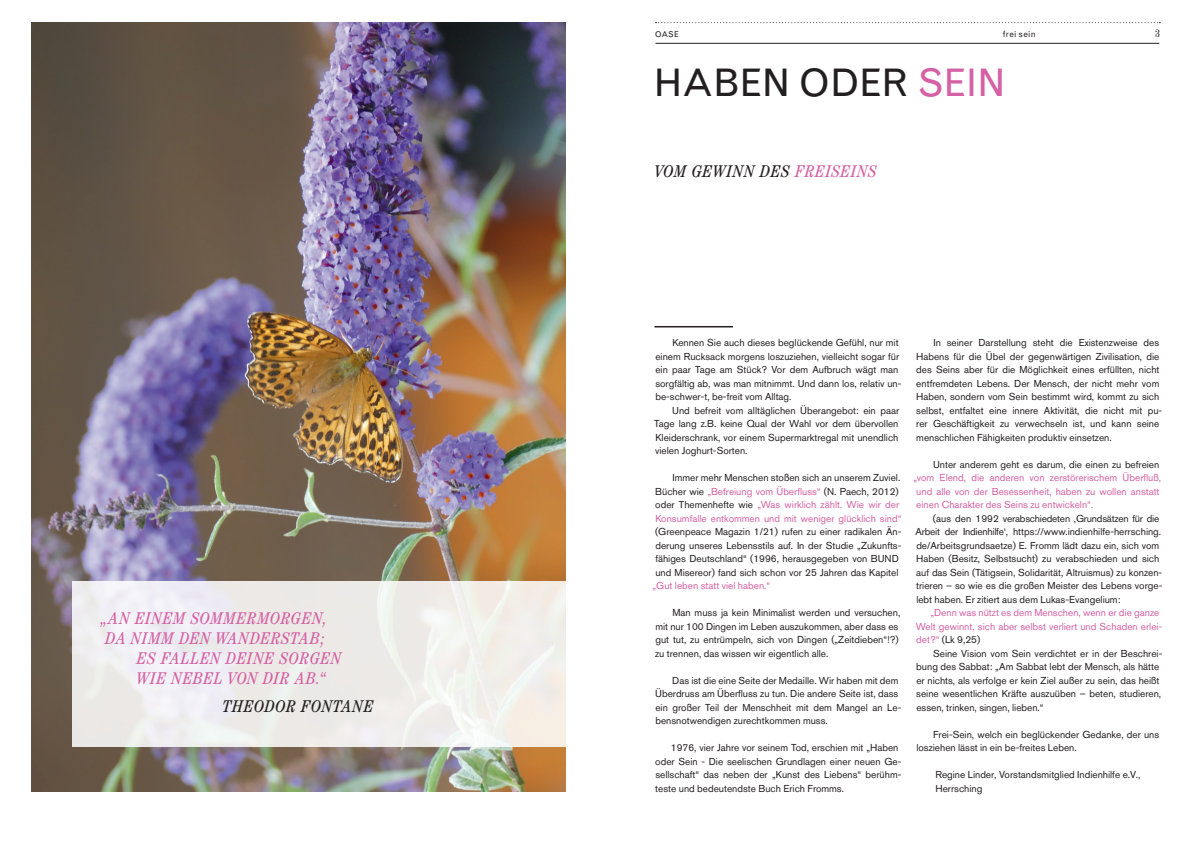
<style>
.page{position:relative;width:1191px;height:842px;background:#fff}
.page>*{position:absolute;margin:0;border:0;box-sizing:border-box;transform-origin:0 0}
.t1{font:38px "Grotesque MT Std";letter-spacing:-.01em;color:#231f20}
.t2{font:italic condensed 17px "Century";letter-spacing:.03em;color:#d561a4}
.t3{font:italic condensed 17px "Century";letter-spacing:.04em;color:#231f20}
.t4{font:condensed 10.8px "Century";color:#231f20}
.t5{font:10px/13.5px "Akzidenz Grotesk BQ";color:#231f20}
.t6{font:10px/13.5px "Akzidenz Grotesk BQ";color:#d561a4}
.t7{font:8.5px "Grotesque MT Std";letter-spacing:.035em;color:#231f20}
.t8{font:8px "Grotesque MT Std";color:#231f20}
.s1{color:#d561a4}
.s2{color:#231f20}
</style>
<div class="page">
<svg style="left:655px;top:22px;width:505px;height:1px"></svg>
<hr style="left:655px;top:43px;width:504px;height:1px;background:#231f20">
<hr style="left:654px;top:326px;width:79px;height:1px;background:#231f20">
<img style="left:32px;top:23px;width:534px;height:768px">
<div style="left:72px;top:581px;width:498px;height:165px;background:linear-gradient(to right,#edecef,#f2f0e9)"></div>
<h2 class="t2" style="left:101px;top:608px;width:227px">„AN EINEM SOMMERMORGEN,</h2>
<h2 class="t2" style="left:106px;top:628px;width:221px">DA NIMM DEN WANDERSTAB;</h2>
<h2 class="t2" style="left:137px;top:648px;width:206px">ES FALLEN DEINE SORGEN</h2>
<h2 class="t2" style="left:137px;top:668px;width:190px">WIE NEBEL VON DIR AB.“</h2>
<h2 class="t3" style="left:223px;top:696px;width:152px">THEODOR FONTANE</h2>
<p class="t8" style="left:655px;top:29px;width:25px">OASE</p>
<p class="t7" style="left:1003px;top:29px;width:34px">frei sein</p>
<p class="t4" style="left:1155px;top:27px;width:6px">3</p>
<h1 class="t1" style="left:654px;top:61px;width:353px">HABEN ODER <span class="s1">SEIN</span></h1>
<h2 class="t3" style="left:655px;top:162px;width:223px">VOM GEWINN DES <span class="s1">FREISEINS</span></h2>
<p class="t5" style="left:655px;top:336px;width:247px;text-indent:17px">Kennen Sie auch dieses beglückende Gefühl, nur mit einem Rucksack morgens loszuziehen, vielleicht sogar für ein paar Tage am Stück? Vor dem Aufbruch wägt man sorgfältig ab, was man mitnimmt. Und dann los, relativ un&shy;be-schwer-t, be-freit vom Alltag.</p>
<p class="t5" style="left:654px;top:403px;width:246px;text-align:justify;text-indent:18px">Und befreit vom alltäglichen Überangebot: ein paar Tage lang z.B. keine Qual der Wahl vor dem übervollen Kleiderschrank, vor einem Supermarktregal mit unendlich vielen Joghurt-Sorten.</p>
<p class="t6" style="left:655px;top:471px;width:248px;text-indent:17px"><span class="s2">Immer mehr Menschen stoßen sich an unserem Zuviel.<br>Bücher wie</span> „Befreiung vom Überfluss“ <span class="s2">(N. Paech, 2012) oder Themenhefte wie</span> „Was wirklich zählt. Wie wir der Konsumfalle entkommen und mit weniger glücklich sind“</p>
<p class="t5" style="left:655px;top:525px;width:248px">(Greenpeace Magazin 1/21) rufen zu einer radikalen Än&shy;derung unseres Lebensstils auf. In der Studie „Zukunfts&shy;fähiges Deutschland“ (1996, herausgegeben von BUND und Misereor) fand sich schon vor 25 Jahren das Kapitel</p>
<p class="t6" style="left:652px;top:579px;width:119px">„Gut leben statt viel haben.“</p>
<p class="t5" style="left:655px;top:606px;width:247px;text-indent:17px">Man muss ja kein Minimalist werden und versuchen, mit nur 100 Dingen im Leben auszukommen, aber dass es gut tut, zu entrümpeln, sich von Dingen („Zeitdieben“!?) zu trennen, das wissen wir eigentlich alle.</p>
<p class="t5" style="left:655px;top:673px;width:248px;text-indent:17px">Das ist die eine Seite der Medaille. Wir haben mit dem Überdruss am Überfluss zu tun. Die andere Seite ist, dass ein großer Teil der Menschheit mit dem Mangel an Le&shy;bensnotwendigen zurechtkommen muss.</p>
<p class="t5" style="left:655px;top:741px;width:248px;text-indent:16px">1976, vier Jahre vor seinem Tod, erschien mit „Haben oder Sein - Die seelischen Grundlagen einer neuen Ge&shy;sellschaft“ das neben der „Kunst des Liebens“ berühm&shy;teste und bedeutendste Buch Erich Fromms.</p>
<p class="t5" style="left:916px;top:336px;width:248px;text-indent:17px">In seiner Darstellung steht die Existenzweise des Habens für die Übel der gegenwärtigen Zivilisation, die des Seins aber für die Möglichkeit eines erfüllten, nicht entfremdeten Lebens. Der Mensch, der nicht mehr vom Haben, sondern vom Sein bestimmt wird, kommt zu sich selbst, entfaltet eine innere Aktivität, die nicht mit pu&shy;rer Geschäftigkeit zu verwechseln ist, und kann seine menschlichen Fähigkeiten produktiv einsetzen.</p>
<p class="t5" style="left:933px;top:457px;width:228px">Unter anderem geht es darum, die einen zu befreien</p>
<p class="t6" style="left:913px;top:471px;width:249px">„vom Elend, die anderen von zerstörerischem Überfluß, und alle von der Besessenheit, haben zu wollen anstatt einen Charakter des Seins zu entwickeln“.</p>
<p class="t5" style="left:915px;top:511px;width:248px;text-indent:17px">(aus den 1992 verabschiedeten ‚Grundsätzen für die Arbeit der Indienhilfe‘, https://www.indienhilfe-herrsching. de/Arbeitsgrundsaetze) E. Fromm lädt dazu ein, sich vom Haben (Besitz, Selbstsucht) zu verabschieden und sich auf das Sein (Tätigsein, Solidarität, Altruismus) zu konzen&shy;trieren – so wie es die großen Meister des Lebens vorge&shy;lebt haben. Er zitiert aus dem Lukas-Evangelium:</p>
<p class="t6" style="left:915px;top:606px;width:248px;text-indent:15px">„Denn was nützt es dem Menschen, wenn er die ganze<br>Welt gewinnt, sich aber selbst verliert und Schaden erlei&shy;det?“ <span class="s2">(Lk 9,25)</span></p>
<p class="t5" style="left:916px;top:646px;width:247px;text-indent:17px">Seine Vision vom Sein verdichtet er in der Beschrei&shy;bung des Sabbat: „Am Sabbat lebt der Mensch, als hätte er nichts, als verfolge er kein Ziel außer zu sein, das heißt seine wesentlichen Kräfte auszuüben – beten, studieren, essen, trinken, singen, lieben.“</p>
<p class="t5" style="left:916px;top:727px;width:244px;text-indent:17px">Frei-Sein, welch ein beglückender Gedanke, der uns losziehen lässt in ein be-freites Leben.</p>
<p class="t5" style="left:935px;top:768px;width:206px">Regine Linder, Vorstandsmitglied Indienhilfe e.V.,<br>Herrsching</p>
</div>
